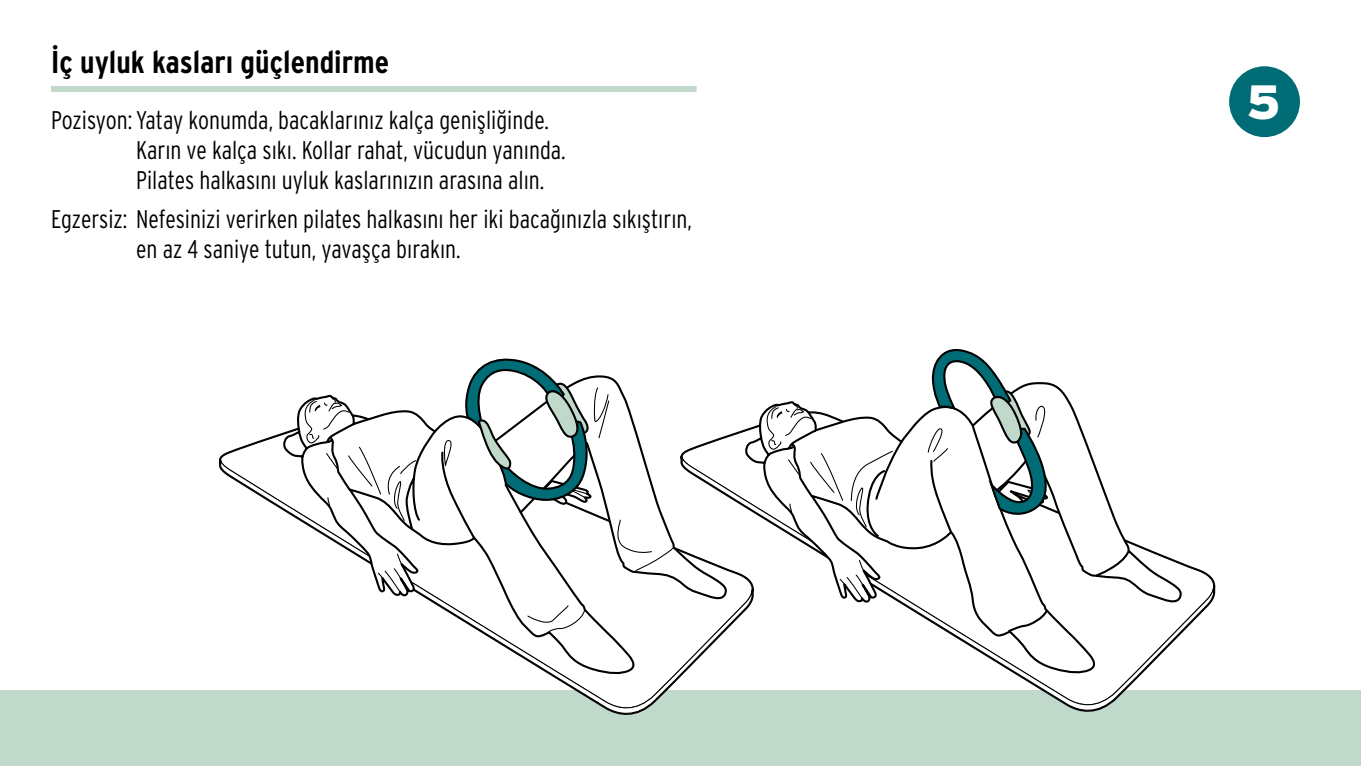
<style>
.page{position:relative;width:1361px;height:766px;background:#fff}
.page>*{position:absolute;margin:0;border:0;box-sizing:border-box;transform-origin:0 0}
.ID_M01_KREIS_SCHWARZ{font:900 48px "Interstate OT";color:#fff}
.id_headline_Übung_li{font:700 condensed 31.5px "Interstate OT";color:#000}
.ID_FLIESSTEXT{font:300 condensed 25.5px/30px "Interstate OT";color:#000;scale:.96 1}
</style>
<div class="page">
<div style="left:0;top:690px;width:1361px;height:75px;background:#c0d9ca"></div>
<svg style="left:1018px;top:564px;width:196px;height:147px"></svg>
<svg style="left:754px;top:411px;width:431px;height:265px"></svg>
<svg style="left:764px;top:349px;width:367px;height:284px"></svg>
<div style="left:51px;top:86px;width:645px;height:6px;background:#c0d9ca"></div>
<svg style="left:219px;top:459px;width:534px;height:255px"></svg>
<svg style="left:283px;top:404px;width:447px;height:272px"></svg>
<svg style="left:303px;top:358px;width:370px;height:274px"></svg>
<div style="left:1229px;top:66px;width:71px;height:71px;background:#006d76;border-radius:50%"></div>
<p class="id_headline_Übung_li" style="left:51px;top:43px;width:340px">İç uyluk kasları güçlendirme</p>
<p class="ID_FLIESSTEXT" style="left:136px;top:105px;width:449px;text-indent:-85px">Pozisyon: Yatay konumda, bacaklarınız kalça genişliğinde.<br>Karın ve kalça sıkı. Kollar rahat, vücudun yanında.<br>Pilates halkasını uyluk kaslarınızın arasına alın.</p>
<p class="ID_FLIESSTEXT" style="left:136px;top:204px;width:580px;text-indent:-85px">Egzersiz: Nefesinizi verirken pilates halkasını her iki bacağınızla sıkıştırın, en az 4 saniye tutun, yavaşça bırakın.</p>
<p class="ID_M01_KREIS_SCHWARZ" style="left:1246px;top:70px;width:36px">5</p>
</div>
